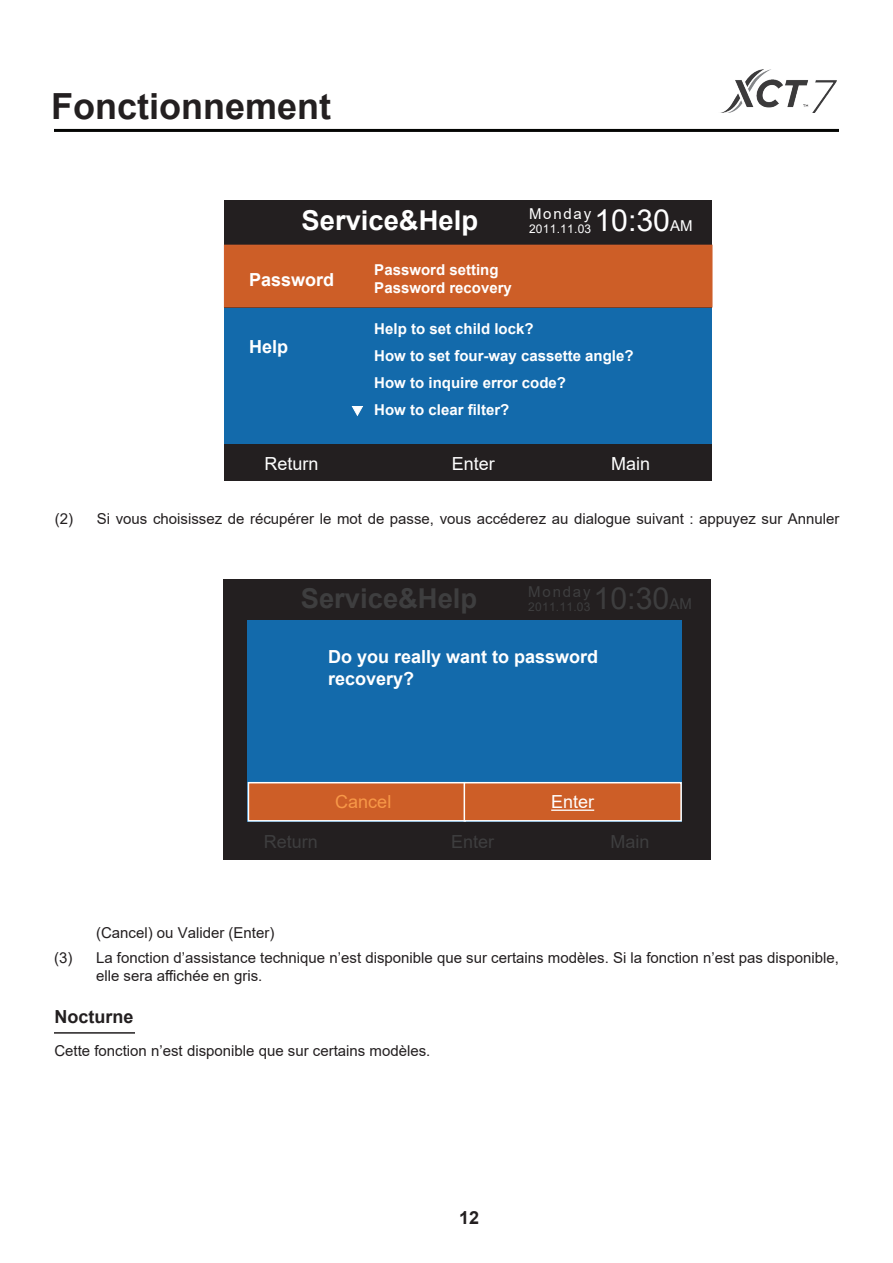
<style>
.page{position:relative;width:893px;height:1263px;background:#fff}
.page>*{position:absolute;margin:0;border:0;box-sizing:border-box;transform-origin:0 0}
.t1{font:700 36px "Arial";color:#231f20}
.t2{font:30.3px "Arial";color:#fff}
.t3{font:30.3px "Arial";color:#3e3e3f}
.t4{font:700 27.45px "Arial";color:#fff}
.t5{font:700 27.45px "Arial";color:#3e3e3f}
.t6{font:700 18px/21.6px "Arial";color:#fff}
.t7{font:18px "Arial";color:#fff}
.t8{font:18px "Arial";color:#3e3e3f}
.t9{font:700 18px "Arial";color:#231f20}
.t10{font:18px "Arial";color:#f79848}
.t11{font:15px/18px "Arial";color:#231f20}
.t12{font:700 15px "Arial";color:#fff}
.t13{font:15px "Arial";letter-spacing:.12em;color:#fff}
.t14{font:15px "Arial";letter-spacing:.12em;color:#3e3e3f}
.t15{font:12px "Arial";letter-spacing:.02em;color:#fff}
.t16{font:12px "Arial";letter-spacing:.02em;color:#3e3e3f}
.s1{font-size:15px}
</style>
<div class="page">
<hr style="left:54px;top:129px;width:785px;height:3px;background:#040503">
<img style="left:723px;top:70px;width:114px;height:42px">
<div style="left:225px;top:201px;width:487px;height:280px;background:#231f20"></div>
<div style="left:225px;top:308px;width:487px;height:135px;background:#136aab"></div>
<div style="left:224px;top:245px;width:488px;height:62px;background:#cd5e27"></div>
<svg style="left:351px;top:406px;width:12px;height:11px"></svg>
<div style="left:224px;top:579px;width:487px;height:280px;background:#231f20"></div>
<div style="left:248px;top:620px;width:434px;height:201px;background:#136aab"></div>
<div style="left:248px;top:782px;width:218px;height:39px;background:#cd5e27;border:2px solid #fff"></div>
<div style="left:464px;top:782px;width:218px;height:39px;background:#cd5e27;border:2px solid #fff"></div>
<hr style="left:551px;top:809px;width:43px;height:2px;background:#fff">
<hr style="left:54px;top:1032px;width:81px;height:2px;background:#231f20">
<p class="t1" style="left:51px;top:81px;width:282px">Fonctionnement</p>
<p class="t4" style="left:302px;top:201px;width:178px">Service&amp;Help</p>
<p class="t13" style="left:529px;top:203px;width:64px">Monday</p>
<p class="t2" style="left:594px;top:200px;width:100px">10:30<span class="s1">AM</span></p>
<p class="t15" style="left:529px;top:220px;width:64px">2011.11.03</p>
<p class="t6" style="left:249px;top:269px;width:87px">Password</p>
<p class="t6" style="left:249px;top:336px;width:41px">Help</p>
<p class="t12" style="left:374px;top:260px;width:126px">Password setting</p>
<p class="t12" style="left:374px;top:278px;width:139px">Password recovery</p>
<p class="t12" style="left:374px;top:318px;width:161px">Help to set child lock?</p>
<p class="t12" style="left:374px;top:345px;width:261px">How to set four-way cassette angle?</p>
<p class="t12" style="left:374px;top:372px;width:193px">How to inquire error code?</p>
<p class="t12" style="left:374px;top:399px;width:137px">How to clear filter?</p>
<p class="t7" style="left:265px;top:451px;width:56px">Return</p>
<p class="t7" style="left:452px;top:451px;width:45px">Enter</p>
<p class="t7" style="left:611px;top:451px;width:41px">Main</p>
<p class="t11" style="left:55px;top:510px;width:786px">(2) Si vous choisissez de récupérer le mot de passe, vous accéderez au dialogue suivant : appuyez sur Annuler</p>
<p class="t5" style="left:301px;top:579px;width:178px">Service&amp;Help</p>
<p class="t14" style="left:528px;top:581px;width:64px">Monday</p>
<p class="t3" style="left:594px;top:578px;width:100px">10:30<span class="s1">AM</span></p>
<p class="t16" style="left:528px;top:598px;width:64px">2011.11.03</p>
<p class="t6" style="left:328px;top:646px;width:272px">Do you really want to password recovery?</p>
<p class="t10" style="left:335px;top:789px;width:58px">Cancel</p>
<p class="t7" style="left:551px;top:789px;width:45px">Enter</p>
<p class="t8" style="left:264px;top:829px;width:56px">Return</p>
<p class="t8" style="left:451px;top:829px;width:45px">Enter</p>
<p class="t8" style="left:610px;top:829px;width:41px">Main</p>
<p class="t11" style="left:96px;top:923px;width:180px">(Cancel) ou Valider (Enter)</p>
<p class="t11" style="left:96px;top:949px;width:744px;text-indent:-42px">(3) La fonction d’assistance technique n’est disponible que sur certains modèles. Si la fonction n’est pas disponible, elle sera affichée en gris.</p>
<p class="t9" style="left:54px;top:1004px;width:81px">Nocturne</p>
<p class="t11" style="left:54px;top:1041px;width:378px">Cette fonction n’est disponible que sur certains modèles.</p>
<p class="t9" style="left:459px;top:1205px;width:22px">12</p>
</div>
